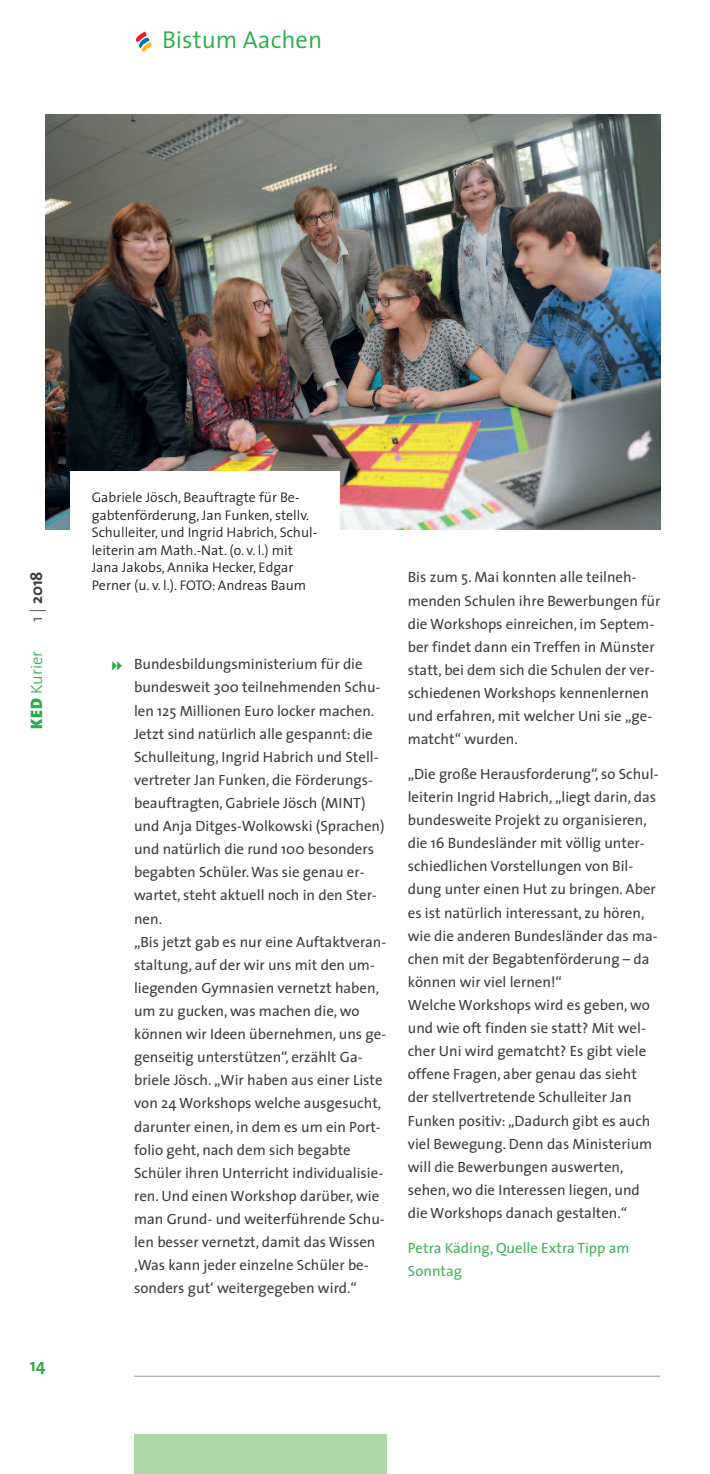
<style>
.page{position:relative;width:710px;height:1474px;background:#fff}
.page>*{position:absolute;margin:0;border:0;box-sizing:border-box;transform-origin:0 0}
.t1{font:300 24.5px "The Sans";color:#29ab4a}
.t2{font:700 17.5px "The Sans";color:#29ab4a}
.t3{font:300 16.62px "The Sans";color:#29ab4a}
.t4{font:700 16.62px "The Sans";color:#3e3e3f}
.t5{font:14.88px/23.1px "The Sans";color:#3e3e3f}
.t6{font:14.88px/23.1px "The Sans";color:#47b156}
.t7{font:300 14px/17.5px "The Sans";color:#231f20}
.s1{font-weight:300}
.s2{font-weight:900}
</style>
<div class="page">
<hr style="left:134px;top:1375px;width:526px;height:1px;background:#939598">
<div style="left:134px;top:1434px;width:252px;height:39px;background:#b0d6ac"></div>
<svg style="left:136px;top:32px;width:16px;height:20px"></svg>
<img style="left:46px;top:114px;width:614px;height:415px">
<div style="left:71px;top:471px;width:269px;height:145px;background:#fff"></div>
<h1 class="t1" style="left:162px;top:32px;width:161px">Bistum Aachen</h1>
<p class="t4" style="left:30px;top:622px;width:52px;rotate:-90deg"><span class="s1">1 |</span> 2018</p>
<p class="t3" style="left:30px;top:729px;width:80px;rotate:-90deg"><span class="s2">KED</span> Kurier</p>
<p class="t2" style="left:30px;top:1357px;width:17px">14</p>
<p class="t7" style="left:92px;top:490px;width:227px">Gabriele Jösch, Beauftragte für Be&shy;gabtenförderung, Jan Funken, stellv.<br>Schulleiter, und Ingrid Habrich, Schul&shy;leiterin am Math.-Nat. (o. v. l.) mit Jana Jakobs, Annika Hecker, Edgar Perner (u. v. l.). FOTO: Andreas Baum</p>
<p class="t5" style="left:134px;top:654px;width:254px">Bundesbildungsministerium für die bundesweit 300 teilnehmenden Schu&shy;len 125 Millionen Euro locker machen.<br>Jetzt sind natürlich alle gespannt: die Schulleitung, Ingrid Habrich und Stell&shy;vertreter Jan Funken, die Förderungs&shy;beauftragten, Gabriele Jösch (MINT) und Anja Ditges-Wolkowski (Sprachen) und natürlich die rund 100 besonders begabten Schüler.Was sie genau er&shy;wartet, steht aktuell noch in den Ster&shy;nen.<br>„Bis jetzt gab es nur eine Auftaktveran&shy;staltung, auf der wir uns mit den um&shy;liegenden Gymnasien vernetzt haben, um zu gucken, was machen die, wo können wir Ideen übernehmen, uns ge&shy;genseitig unterstützen“, erzählt Ga&shy;briele Jösch. „Wir haben aus einer Liste von 24 Workshops welche ausgesucht, darunter einen, in dem es um ein Port&shy;folio geht, nach dem sich begabte Schüler ihren Unterricht individualisie&shy;ren. Und einen Workshop darüber, wie man Grund- und weiterführende Schu&shy;len besser vernetzt, damit das Wissen ‚Was kann jeder einzelne Schüler be&shy;sonders gut‘ weitergegeben wird.“</p>
<p class="t5" style="left:407px;top:567px;width:254px">Bis zum 5. Mai konnten alle teilneh&shy;menden Schulen ihre Bewerbungen für die Workshops einreichen, im Septem&shy;ber findet dann ein Treffen in Münster statt, bei dem sich die Schulen der ver&shy;schiedenen Workshops kennenlernen und erfahren, mit welcher Uni sie „ge&shy;matcht“ wurden.</p>
<p class="t5" style="left:407px;top:763px;width:252px">„Die große Herausforderung“, so Schul&shy;leiterin Ingrid Habrich, „liegt darin, das bundesweite Projekt zu organisieren, die 16 Bundesländer mit völlig unter&shy;schiedlichen Vorstellungen von Bil&shy;dung unter einen Hut zu bringen. Aber es ist natürlich interessant, zu hören, wie die anderen Bundesländer das ma&shy;chen mit der Begabtenförderung – da können wir viel lernen!“<br>Welche Workshops wird es geben, wo und wie oft finden sie statt? Mit wel&shy;cher Uni wird gematcht? Es gibt viele offene Fragen, aber genau das sieht der stellvertretende Schulleiter Jan Funken positiv: „Dadurch gibt es auch viel Bewegung. Denn das Ministerium will die Bewerbungen auswerten, sehen, wo die Interessen liegen, und die Workshops danach gestalten.“</p>
<p class="t6" style="left:407px;top:1237px;width:223px">Petra Käding, Quelle Extra Tipp am<br>Sonntag</p>
</div>
